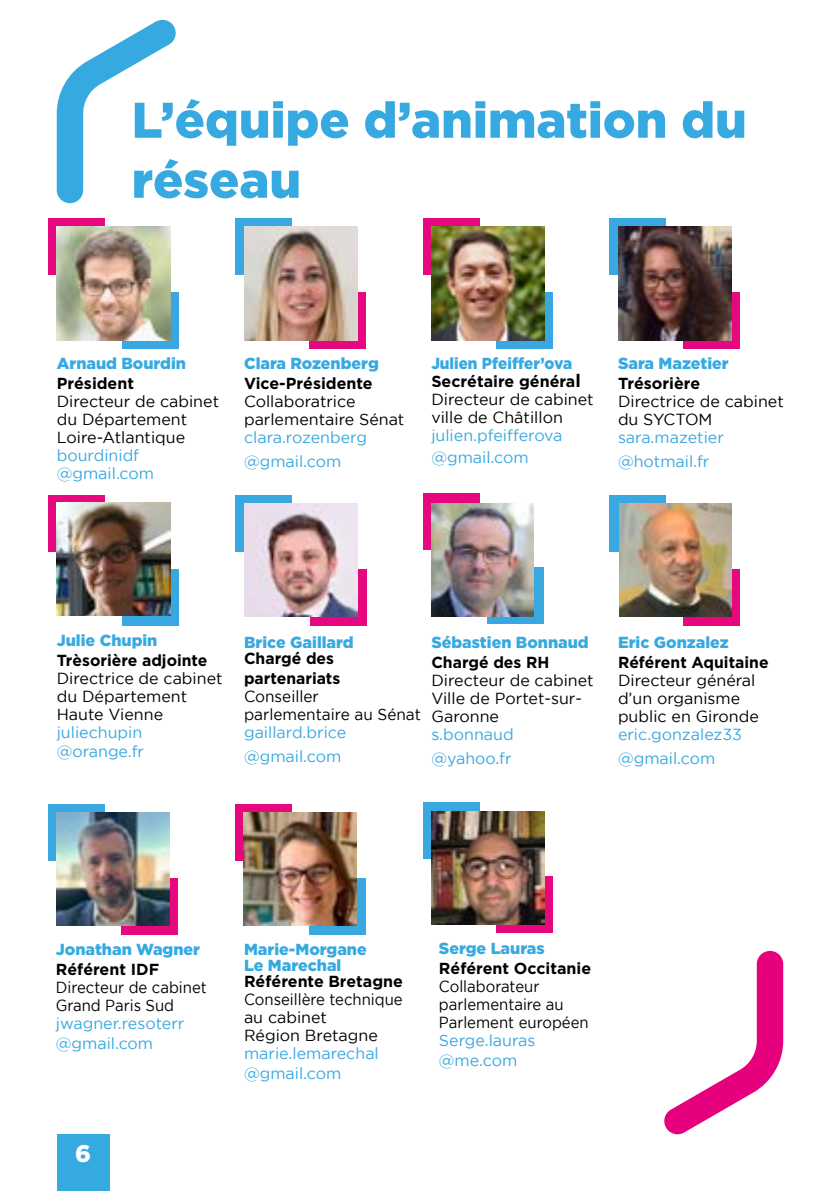
<style>
.page{position:relative;width:840px;height:1191px;background:#fff}
.page>*{position:absolute;margin:0;border:0;box-sizing:border-box;transform-origin:0 0}
.t1{font:900 50px/60px "Gotham";color:#36a9e1}
.t2{font:900 24px "Gotham";color:#fff}
.t3{font:16px/18px "Gotham";color:#000}
.t4{font:16px/24px "Gotham";color:#39a8e0}
.t5{font:700 16px/20px "Gotham";color:#000}
.t6{font:900 16px/16px "Gotham";color:#36a9e1}
.t7{font:16px/18px "Gotham";color:#000;scale:.93 1}
.t8{font:16px/18px "Gotham";color:#000;scale:.96 1}
.s1{font-weight:900;color:#36a9e1}
.s2{font-weight:700}
.s3{font-weight:700;font-size:18px}
</style>
<div class="page">
<div style="left:48px;top:804px;width:57px;height:56px;background:#39a8e0"></div>
<div style="left:121px;top:877px;width:57px;height:57px;background:#e5087e"></div>
<div style="left:309px;top:568px;width:57px;height:57px;background:#e5087e"></div>
<div style="left:235px;top:495px;width:57px;height:56px;background:#39a8e0"></div>
<img style="left:244px;top:503px;width:113px;height:114px">
<div style="left:609px;top:218px;width:57px;height:57px;background:#39a8e0"></div>
<div style="left:683px;top:292px;width:56px;height:56px;background:#e5087e"></div>
<div style="left:609px;top:495px;width:57px;height:56px;background:#39a8e0"></div>
<div style="left:683px;top:568px;width:56px;height:57px;background:#e5087e"></div>
<div style="left:235px;top:218px;width:57px;height:57px;background:#39a8e0"></div>
<div style="left:309px;top:292px;width:57px;height:56px;background:#e5087e"></div>
<div style="left:496px;top:292px;width:57px;height:56px;background:#39a8e0"></div>
<div style="left:422px;top:218px;width:57px;height:57px;background:#e5087e"></div>
<div style="left:122px;top:568px;width:57px;height:57px;background:#39a8e0"></div>
<div style="left:48px;top:495px;width:57px;height:56px;background:#e5087e"></div>
<div style="left:487px;top:567px;width:56px;height:57px;background:#39a8e0"></div>
<div style="left:422px;top:493px;width:57px;height:57px;background:#e5087e"></div>
<div style="left:309px;top:877px;width:56px;height:57px;background:#39a8e0"></div>
<div style="left:235px;top:804px;width:57px;height:56px;background:#e5087e"></div>
<div style="left:122px;top:292px;width:57px;height:56px;background:#39a8e0"></div>
<div style="left:48px;top:218px;width:57px;height:57px;background:#e5087e"></div>
<svg style="left:664px;top:951px;width:118px;height:183px"></svg>
<svg style="left:57px;top:20px;width:119px;height:183px"></svg>
<div style="left:57px;top:1134px;width:53px;height:57px;background:#36a9e1"></div>
<img style="left:57px;top:227px;width:113px;height:113px">
<img style="left:244px;top:227px;width:113px;height:113px">
<img style="left:431px;top:227px;width:113px;height:113px">
<img style="left:618px;top:227px;width:113px;height:113px">
<img style="left:57px;top:502px;width:113px;height:113px">
<img style="left:243px;top:812px;width:113px;height:114px">
<img style="left:431px;top:503px;width:102px;height:114px">
<img style="left:56px;top:812px;width:114px;height:114px">
<img style="left:619px;top:503px;width:112px;height:114px">
<div style="left:423px;top:802px;width:56px;height:57px;background:#39a8e0"></div>
<div style="left:496px;top:876px;width:57px;height:57px;background:#e5087e"></div>
<img style="left:431px;top:811px;width:113px;height:113px">
<h1 class="t1" style="left:132px;top:89px;width:616px">L’équipe d’animation du réseau</h1>
<p class="t6" style="left:57px;top:355px;width:131px">Arnaud Bourdin</p>
<p class="t5" style="left:57px;top:373px;width:79px">Président</p>
<p class="t3" style="left:57px;top:392px;width:164px">Directeur de cabinet du Département<br>Loire-Atlantique</p>
<p class="t4" style="left:57px;top:446px;width:99px;line-height:18px">bourdinidf @gmail.com</p>
<p class="t6" style="left:244px;top:355px;width:136px">Clara Rozenberg</p>
<p class="t5" style="left:244px;top:373px;width:130px">Vice-Présidente</p>
<p class="t3" style="left:244px;top:392px;width:162px">Collaboratrice parlementaire Sénat</p>
<p class="t4" style="left:244px;top:425px;width:124px">clara.rozenberg @gmail.com</p>
<p class="t3" style="left:431px;top:354px;width:164px"><span class="s1">Julien Pfeiffer’ova<br></span><span class="s2">Secrétaire généra</span><span class="s3">l<br></span>Directeur de cabinet ville de Châtillon</p>
<p class="t4" style="left:431px;top:424px;width:133px;line-height:22px">julien.pfeifferova @gmail.com</p>
<p class="t6" style="left:617px;top:355px;width:112px">Sara Mazetier</p>
<p class="t5" style="left:617px;top:373px;width:84px">Trésorière</p>
<p class="t3" style="left:617px;top:392px;width:167px">Directrice de cabinet du SYCTOM</p>
<p class="t4" style="left:617px;top:425px;width:107px">sara.mazetier @hotmail.fr</p>
<p class="t6" style="left:57px;top:632px;width:102px">Julie Chupin</p>
<p class="t5" style="left:57px;top:650px;width:152px">Trèsorière adjointe</p>
<p class="t3" style="left:57px;top:669px;width:167px">Directrice de cabinet du Département<br>Haute Vienne</p>
<p class="t4" style="left:57px;top:722px;width:89px;line-height:19.2px">juliechupin @orange.fr</p>
<p class="t6" style="left:244px;top:633px;width:111px">Brice Gaillard</p>
<p class="t5" style="left:244px;top:647px;width:98px">Chargé des partenariats</p>
<p class="t8" style="left:244px;top:686px;width:186px">Conseiller parlementaire au Sénat</p>
<p class="t4" style="left:244px;top:719px;width:104px">gaillard.brice @gmail.com</p>
<p class="t6" style="left:431px;top:633px;width:159px">Sébastien Bonnaud</p>
<p class="t5" style="left:431px;top:651px;width:119px">Chargé des RH</p>
<p class="t3" style="left:431px;top:670px;width:164px">Directeur de cabinet<br>Ville de Portet-sur-<br>Garonne</p>
<p class="t4" style="left:431px;top:721px;width:84px">s.bonnaud @yahoo.fr</p>
<p class="t6" style="left:617px;top:633px;width:112px">Eric Gonzalez</p>
<p class="t5" style="left:617px;top:651px;width:152px">Référent Aquitaine</p>
<p class="t3" style="left:617px;top:670px;width:142px">Directeur général d’un organisme public en Gironde</p>
<p class="t4" style="left:617px;top:721px;width:125px">eric.gonzalez33 @gmail.com</p>
<p class="t6" style="left:56px;top:941px;width:146px">Jonathan Wagner</p>
<p class="t5" style="left:56px;top:959px;width:105px">Référent IDF</p>
<p class="t7" style="left:56px;top:978px;width:164px">Directeur de cabinet<br>Grand Paris Sud</p>
<p class="t4" style="left:56px;top:1013px;width:130px;line-height:20px">jwagner.resoterr @gmail.com</p>
<h2 class="t2" style="left:75px;top:1139px;width:17px">6</h2>
<p class="t6" style="left:244px;top:941px;width:124px">Marie-Morgane<br>Le Marechal</p>
<p class="t5" style="left:244px;top:971px;width:160px">Référente Bretagne</p>
<p class="t7" style="left:244px;top:990px;width:172px">Conseillère technique au cabinet<br>Région Bretagne</p>
<p class="t4" style="left:244px;top:1043px;width:136px;line-height:20px">marie.lemarechal @gmail.com</p>
<p class="t6" style="left:438px;top:939px;width:107px">Serge Lauras</p>
<p class="t5" style="left:438px;top:957px;width:154px">Référent Occitanie</p>
<p class="t7" style="left:438px;top:976px;width:162px">Collaborateur parlementaire au<br>Parlement européen</p>
<p class="t4" style="left:438px;top:1029px;width:98px;line-height:20px">Serge.lauras @me.com</p>
</div>
